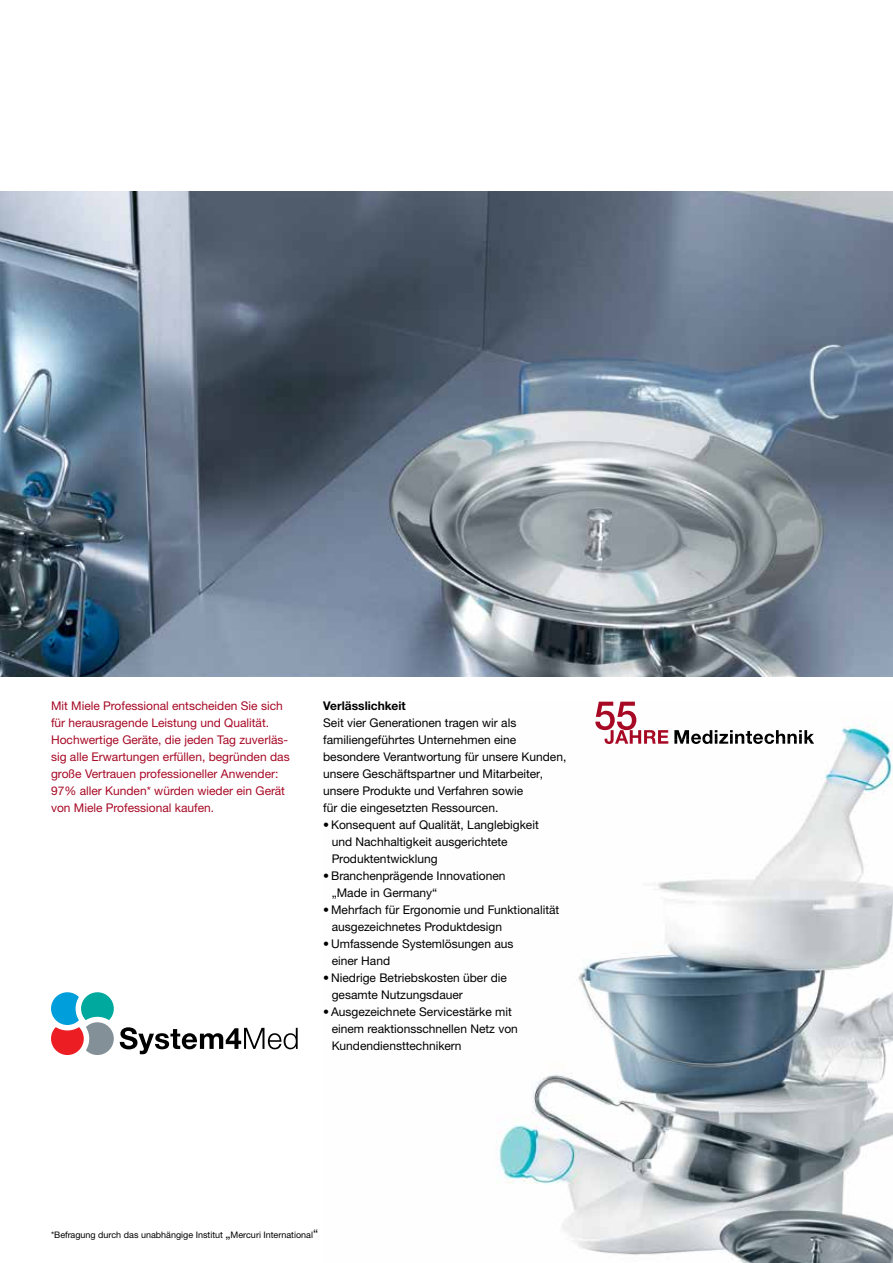
<style>
.page{position:relative;width:893px;height:1263px;background:#fff}
.page>*{position:absolute;margin:0;border:0;box-sizing:border-box;transform-origin:0 0}
.t1{font:12px/17px "Helvetica Neue LTW1 G";color:#000}
.t2{font:12px/17px "Helvetica Neue LTW1 G";color:#a70925}
.t3{font:700 12px "Helvetica Neue LTW1 G";color:#000}
.t4{font:9px "Helvetica Neue LTW1 G";color:#000}
.s1{font-size:12px}
</style>
<div class="page">
<img style="left:496px;top:724px;width:397px;height:539px">
<img style="left:0;top:191px;width:893px;height:485px">
<svg style="left:674px;top:730px;width:140px;height:14px"></svg>
<svg style="left:595px;top:702px;width:73px;height:42px"></svg>
<svg style="left:51px;top:992px;width:63px;height:63px"></svg>
<svg style="left:120px;top:1027px;width:178px;height:27px"></svg>
<p class="t2" style="left:51px;top:697px;width:240px">Mit Miele Professional entscheiden Sie sich für herausragende Leistung und Qualität.<br>Hochwertige Geräte, die jeden Tag zuverläs&shy;sig alle Erwartungen erfüllen, begründen das große Vertrauen professioneller Anwender:<br>97% aller Kunden* würden wieder ein Gerät von Miele Professional kaufen.</p>
<p class="t3" style="left:323px;top:698px;width:84px">Verlässlichkeit</p>
<p class="t1" style="left:323px;top:714px;width:245px">Seit vier Generationen tragen wir als familiengeführtes Unternehmen eine besondere Verantwortung für unsere Kunden, unsere Geschäftspartner und Mitarbeiter, unsere Produkte und Verfahren sowie<br>für die eingesetzten Ressourcen.</p>
<p class="t1" style="left:332px;top:816px;width:209px;text-indent:-9px">• Konsequent auf Qualität, Langlebigkeit und Nachhaltigkeit ausgerichtete<br>Produktentwicklung</p>
<p class="t1" style="left:332px;top:867px;width:175px;text-indent:-9px">• Branchenprägende Innovationen „Made in Germany“</p>
<p class="t1" style="left:332px;top:901px;width:229px;text-indent:-9px">• Mehrfach für Ergonomie und Funktionalität ausgezeichnetes Produktdesign</p>
<p class="t1" style="left:332px;top:935px;width:183px;text-indent:-9px">• Umfassende Systemlösungen aus einer Hand</p>
<p class="t1" style="left:332px;top:969px;width:177px;text-indent:-9px">• Niedrige Betriebskosten über die gesamte Nutzungsdauer</p>
<p class="t1" style="left:332px;top:1003px;width:188px;text-indent:-9px">• Ausgezeichnete Servicestärke mit einem reaktionsschnellen Netz von<br>Kundendiensttechnikern</p>
<p class="t4" style="left:51px;top:1229px;width:269px">*Befragung durch das unabhängige Institut <span class="s1">„</span>Mercuri International<span class="s1">“</span></p>
</div>
